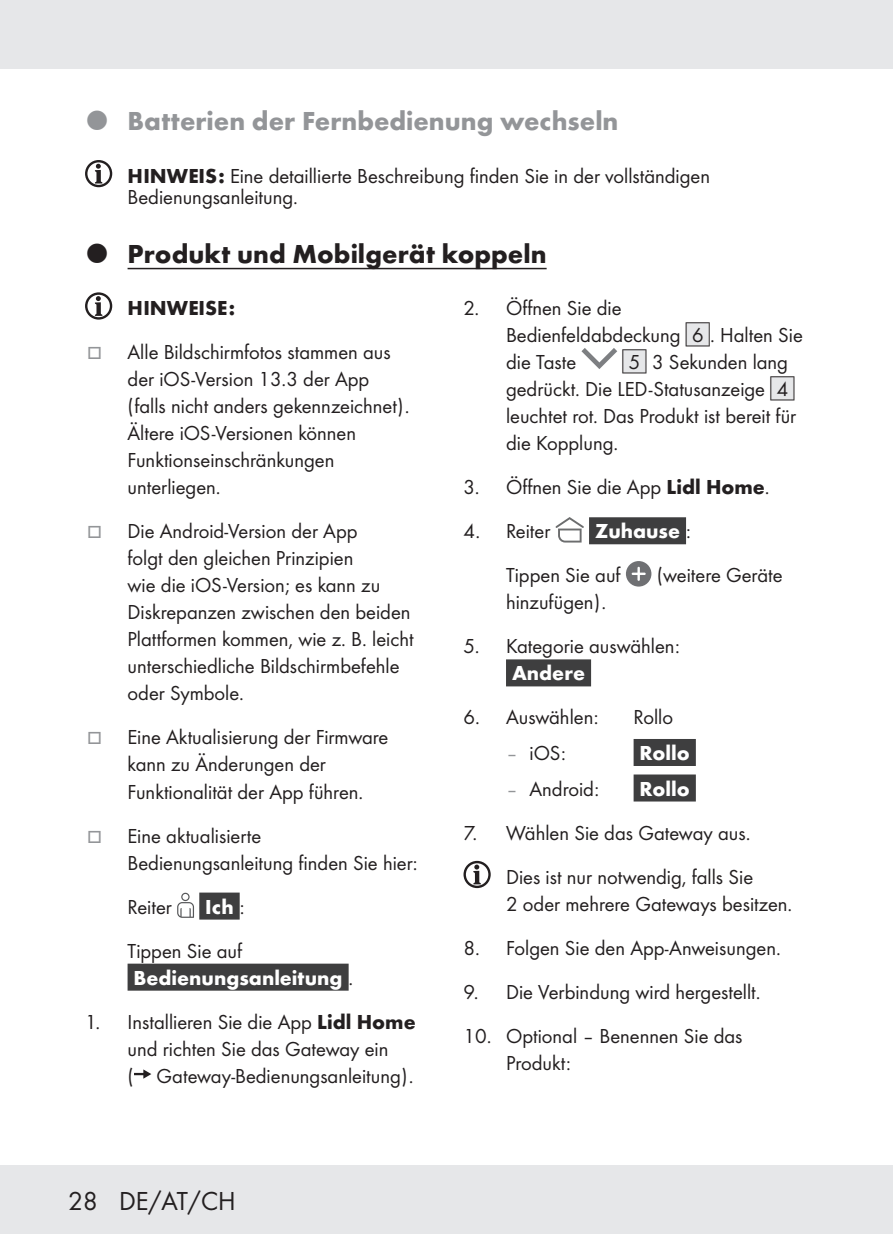
<style>
.page{position:relative;width:893px;height:1234px;background:#fff}
.page>*{position:absolute;margin:0;border:0;box-sizing:border-box;transform-origin:0 0}
.t1{font:700 27px "Futura";color:#939598}
.t2{font:700 27px "Futura";color:#231f20}
.t3{font:27px "Futura Boo";color:#231f20}
.t4{font:21px/27px "Futura Boo";color:#231f20}
.t5{font:700 21px "Futura";color:#fff}
.t6{font:700 21px "Futura";color:#231f20}
.s1{font-family:"Futura";font-weight:700}
.s2{color:#939598}
.s3{color:#3e3e3f}
.s4{font-family:"Futura Boo";font-weight:400;color:#231f20}
.s5{font-family:"IMP Lidl Num Box";font-size:18.6px;color:#e6e7e9}
.s6{font-family:"IMP Lidl Num Box";font-size:18.6px}
</style>
<div class="page">
<div style="left:0;top:1165px;width:893px;height:68px;background:#e6e7e9"></div>
<div style="left:0;top:0;width:893px;height:68px;background:#e6e7e9"></div>
<hr style="left:128px;top:268px;width:419px;height:1px;background:#231f20">
<svg style="left:86px;top:161px;width:25px;height:25px"></svg>
<div style="left:85px;top:160px;width:27px;height:27px;border:2px solid #231f20;border-radius:50%"></div>
<svg style="left:95px;top:164px;width:7px;height:19px"></svg>
<div style="left:199px;top:892px;width:41px;height:27px;background:#3e3e3f"></div>
<div style="left:128px;top:963px;width:221px;height:27px;background:#3e3e3f"></div>
<svg style="left:86px;top:293px;width:25px;height:25px"></svg>
<div style="left:85px;top:292px;width:27px;height:27px;border:2px solid #231f20;border-radius:50%"></div>
<svg style="left:95px;top:296px;width:7px;height:20px"></svg>
<svg style="left:177px;top:893px;width:17px;height:24px"></svg>
<svg style="left:134px;top:1069px;width:17px;height:9px"></svg>
<div style="left:589px;top:517px;width:97px;height:27px;background:#3e3e3f"></div>
<div style="left:506px;top:659px;width:85px;height:27px;background:#3e3e3f"></div>
<div style="left:634px;top:738px;width:62px;height:27px;background:#3e3e3f"></div>
<div style="left:634px;top:774px;width:62px;height:27px;background:#3e3e3f"></div>
<svg style="left:581px;top:348px;width:36px;height:21px"></svg>
<svg style="left:556px;top:517px;width:28px;height:25px"></svg>
<div style="left:626px;top:561px;width:25px;height:25px;background:#6f7073;border-radius:50%"></div>
<svg style="left:632px;top:566px;width:14px;height:14px"></svg>
<svg style="left:465px;top:861px;width:24px;height:25px"></svg>
<div style="left:463px;top:860px;width:28px;height:27px;border:2px solid #231f20;border-radius:50%"></div>
<svg style="left:473px;top:864px;width:8px;height:20px"></svg>
<p class="t1" style="left:128px;top:101px;width:492px">Batterien der Fernbedienung wechseln</p>
<p class="t4" style="left:128px;top:164px;width:584px;line-height:21px"><span class="s1">HINWEIS:</span> Eine detaillierte Beschreibung finden Sie in der vollständigen<br>Bedienungsanleitung.</p>
<p class="t2" style="left:128px;top:233px;width:421px">Produkt und Mobilgerät koppeln</p>
<p class="t6" style="left:128px;top:292px;width:109px">HINWEISE:</p>
<p class="t4" style="left:128px;top:337px;width:283px;text-indent:-40px"><span class="s2">□</span> Alle Bildschirmfotos stammen aus der iOS-Version 13.3 der App (falls nicht anders gekennzeichnet).<br>Ältere iOS-Versionen können<br>Funktionseinschränkungen unterliegen.</p>
<p class="t4" style="left:128px;top:516px;width:288px;text-indent:-40px"><span class="s2">□</span> Die Android-Version der App<br>folgt den gleichen Prinzipien<br>wie die iOS-Version; es kann zu<br>Diskrepanzen zwischen den beiden<br>Plattformen kommen, wie z. B. leicht unterschiedliche Bildschirmbefehle oder Symbole.</p>
<p class="t4" style="left:128px;top:722px;width:262px;text-indent:-40px"><span class="s2">□</span> Eine Aktualisierung der Firmware kann zu Änderungen der<br>Funktionalität der App führen.</p>
<p class="t4" style="left:128px;top:820px;width:292px;text-indent:-40px"><span class="s2">□</span> Eine aktualisierte<br>Bedienungsanleitung finden Sie hier:</p>
<p class="t4" style="left:128px;top:891px;width:46px">Reiter</p>
<p class="t5" style="left:199px;top:890px;width:47px"><span class="s3">{</span>Ich<span class="s3">}</span><span class="s4">:</span></p>
<p class="t4" style="left:128px;top:935px;width:116px">Tippen Sie auf</p>
<p class="t5" style="left:128px;top:961px;width:227px"><span class="s3">{</span>Bedienungsanleitung<span class="s3">}</span><span class="s4">.</span></p>
<p class="t4" style="left:128px;top:1006px;width:290px;text-indent:-43px">1. Installieren Sie die App <span class="s1">Lidl Home </span>und richten Sie das Gateway ein<br>( Gateway-Bedienungsanleitung).</p>
<p class="t4" style="left:506px;top:293px;width:298px;text-indent:-43px">2. Öffnen Sie die<br>Bedienfeldabdeckung <span class="s5">[</span><span class="s6">6]</span>. Halten Sie die Taste</p>
<p class="t4" style="left:506px;top:347px;width:292px;text-indent:116px"><span class="s5">[</span><span class="s6">5]</span> 3 Sekunden lang gedrückt. Die LED-Statusanzeige <span class="s5">[</span><span class="s6">4] </span>leuchtet rot. Das Produkt ist bereit für die Kopplung.</p>
<p class="t4" style="left:463px;top:472px;width:308px">3. Öffnen Sie die App <span class="s1">Lidl Home</span>.</p>
<p class="t4" style="left:463px;top:516px;width:88px">4. Reiter</p>
<p class="t5" style="left:589px;top:515px;width:103px"><span class="s3">{</span>Zuhause<span class="s3">}</span><span class="s4">:</span></p>
<p class="t4" style="left:506px;top:560px;width:116px">Tippen Sie auf</p>
<p class="t4" style="left:657px;top:560px;width:127px">(weitere Geräte</p>
<p class="t4" style="left:506px;top:587px;width:102px">hinzufügen).</p>
<p class="t4" style="left:463px;top:631px;width:218px">5. Kategorie auswählen:</p>
<p class="t5" style="left:506px;top:657px;width:87px"><span class="s3">{</span>Andere<span class="s3">}</span></p>
<p class="t4" style="left:463px;top:702px;width:137px">6. Auswählen:</p>
<p class="t4" style="left:634px;top:702px;width:41px">Rollo</p>
<p class="t4" style="left:506px;top:738px;width:61px"><span class="s2">–</span> iOS:</p>
<p class="t5" style="left:634px;top:737px;width:64px"><span class="s3">{</span>Rollo<span class="s3">}</span></p>
<p class="t4" style="left:506px;top:773px;width:95px"><span class="s2">–</span> Android:</p>
<p class="t5" style="left:634px;top:772px;width:64px"><span class="s3">{</span>Rollo<span class="s3">}</span></p>
<p class="t4" style="left:463px;top:809px;width:291px;line-height:44.1px;text-align:right">7. Wählen Sie das Gateway aus.<br>Dies ist nur notwendig, falls Sie</p>
<p class="t4" style="left:506px;top:888px;width:288px">2 oder mehrere Gateways besitzen.</p>
<p class="t4" style="left:463px;top:932px;width:319px">8. Folgen Sie den App-Anweisungen.</p>
<p class="t4" style="left:463px;top:976px;width:299px">9. Die Verbindung wird hergestellt.</p>
<p class="t4" style="left:506px;top:1020px;width:238px;text-indent:-43px">10. Optional ‒ Benennen Sie das<br>Produkt:</p>
<p class="t3" style="left:68px;top:1181px;width:169px">28 DE/AT/CH</p>
</div>
